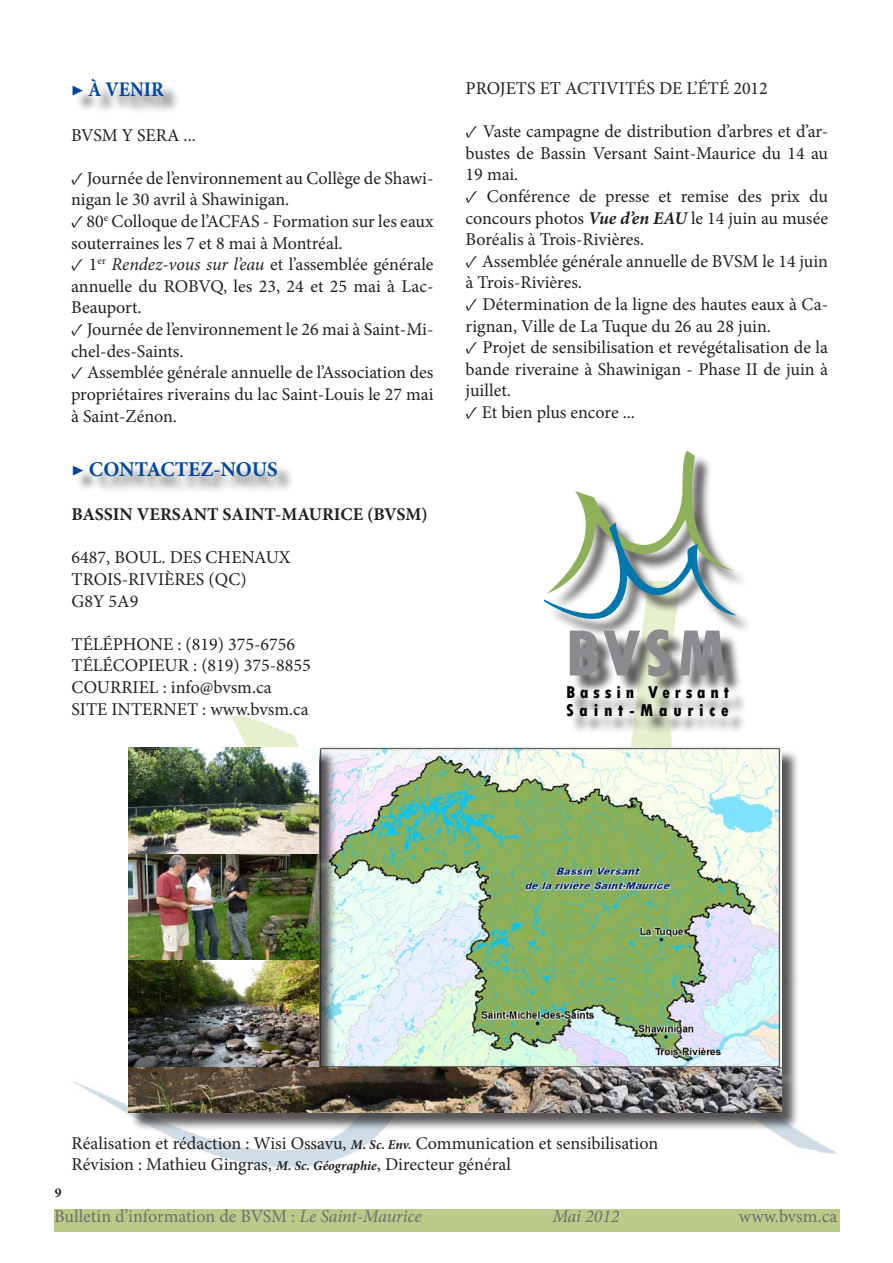
<style>
.page{position:relative;width:893px;height:1263px;background:#fff}
.page>*{position:absolute;margin:0;border:0;box-sizing:border-box;transform-origin:0 0}
.t1{font:800 condensed 68.85px "Tw Cen";color:#8b8b8f}
.t2{font:700 21px "Minion Pro";color:#0047a3}
.t3{font:700 condensed 21px "Minion Pro";color:#0047a3}
.t4{font:18px/21.6px "Minion Pro";color:#231f20}
.t5{font:700 18px "Minion Pro";color:#231f20}
.t6{font:800 condensed 18px/18px "Tw Cen";letter-spacing:.265em;color:#000}
.t7{font:italic 18px "Minion Pro";color:#231f20}
.t8{font:700 13.5px "Minion Pro";color:#231f20}
.s1{font-weight:700;font-style:italic}
.s2{font-style:italic}
.s3{font-weight:700;font-style:italic;font-size:13.5px}
</style>
<div class="page">
<img style="left:72px;top:599px;width:766px;height:569px">
<div style="left:75px;top:81px;width:106px;height:33px;background:#231f20;opacity:.75"></div>
<div style="left:547px;top:454px;width:206px;height:280px;background:#231f20;opacity:.75"></div>
<svg style="left:545px;top:451px;width:192px;height:178px"></svg>
<div style="left:76px;top:464px;width:219px;height:30px;background:#231f20;opacity:.75"></div>
<div style="left:321px;top:749px;width:479px;height:337px;background:#231f20;opacity:.75"></div>
<img style="left:128px;top:747px;width:653px;height:365px">
<div style="left:130px;top:749px;width:207px;height:124px;background:#231f20;opacity:.75"></div>
<div style="left:130px;top:857px;width:207px;height:123px;background:#231f20;opacity:.75"></div>
<div style="left:130px;top:962px;width:207px;height:123px;background:#231f20;opacity:.75"></div>
<div style="left:130px;top:1070px;width:670px;height:61px;background:#231f20;opacity:.75"></div>
<div style="left:54px;top:1209px;width:786px;height:22px;background:#bacb89"></div>
<p class="t3" style="left:71px;top:75px;width:94px">▶ À VENIR</p>
<p class="t4" style="left:466px;top:77px;width:304px">PROJETS ET ACTIVITÉS DE L’ÉTÉ 2012</p>
<p class="t4" style="left:466px;top:121px;width:364px;text-align:justify">✓ Vaste campagne de distribution d’arbres et d’ar&shy;bustes de Bassin Versant Saint-Maurice du 14 au 19 mai.</p>
<p class="t4" style="left:466px;top:185px;width:364px;text-align:justify">✓ Conférence de presse et remise des prix du concours photos <span class="s1">Vue d’en EAU</span> le 14 juin au musée Boréalis à Trois-Rivières.</p>
<p class="t4" style="left:466px;top:250px;width:364px">✓ Assemblée générale annuelle de BVSM le 14 juin à Trois-Rivières.</p>
<p class="t4" style="left:466px;top:293px;width:364px">✓ Détermination de la ligne des hautes eaux à Ca&shy;rignan, Ville de La Tuque du 26 au 28 juin.</p>
<p class="t4" style="left:466px;top:337px;width:364px;text-align:justify">✓ Projet de sensibilisation et revégétalisation de la bande riveraine à Shawinigan - Phase II de juin à juillet.</p>
<p class="t4" style="left:466px;top:401px;width:171px">✓ Et bien plus encore ...</p>
<p class="t4" style="left:71px;top:124px;width:126px">BVSM Y SERA ...</p>
<p class="t4" style="left:71px;top:167px;width:364px">✓ Journée de l’environnement au Collège de Shawi&shy;nigan le 30 avril à Shawinigan.</p>
<p class="t4" style="left:71px;top:211px;width:364px">✓ 80<sup>e</sup> Colloque de l’ACFAS - Formation sur les eaux souterraines les 7 et 8 mai à Montréal.</p>
<p class="t4" style="left:71px;top:254px;width:364px;text-align:justify">✓ 1<sup>er</sup> <span class="s2">Rendez-vous sur l’eau</span> et l’assemblée générale annuelle du ROBVQ, les 23, 24 et 25 mai à Lac-Beauport.</p>
<p class="t4" style="left:71px;top:319px;width:364px">✓ Journée de l’environnement le 26 mai à Saint-Mi&shy;chel-des-Saints.</p>
<p class="t4" style="left:71px;top:362px;width:364px;text-align:justify">✓ Assemblée générale annuelle de l’Association des propriétaires riverains du lac Saint-Louis le 27 mai à Saint-Zénon.</p>
<p class="t2" style="left:72px;top:454px;width:208px">▶ CONTACTEZ-NOUS</p>
<p class="t5" style="left:72px;top:502px;width:358px">BASSIN VERSANT SAINT-MAURICE (BVSM)</p>
<p class="t4" style="left:72px;top:547px;width:221px">6487, BOUL. DES CHENAUX</p>
<p class="t4" style="left:72px;top:568px;width:177px">TROIS-RIVIÈRES (QC)</p>
<p class="t4" style="left:72px;top:590px;width:68px">G8Y 5A9</p>
<p class="t4" style="left:72px;top:633px;width:225px">TÉLÉPHONE : (819) 375-6756</p>
<p class="t4" style="left:72px;top:655px;width:241px">TÉLÉCOPIEUR : (819) 375-8855</p>
<p class="t4" style="left:72px;top:676px;width:202px">COURRIEL : info@bvsm.ca</p>
<p class="t4" style="left:72px;top:698px;width:239px">SITE INTERNET : www.bvsm.ca</p>
<p class="t1" style="left:565px;top:612px;width:164px">BVSM</p>
<p class="t6" style="left:566px;top:683px;width:164px">Bassin Versant<br>Saint-Maurice</p>
<p class="t4" style="left:72px;top:1132px;width:588px">Réalisation et rédaction : Wisi Ossavu, <span class="s3">M. Sc. Env.</span> Communication et sensibilisation</p>
<p class="t4" style="left:72px;top:1154px;width:441px">Révision : Mathieu Gingras, <span class="s3">M. Sc. Géographie</span>, Directeur général</p>
<p class="t4" style="left:54px;top:1205px;width:369px">Bulletin d’information de BVSM : <span class="s2">Le Saint-Maurice</span></p>
<p class="t7" style="left:552px;top:1204px;width:69px">Mai 2012</p>
<p class="t4" style="left:739px;top:1205px;width:100px">www.bvsm.ca</p>
<p class="t8" style="left:55px;top:1183px;width:8px">9</p>
</div>
